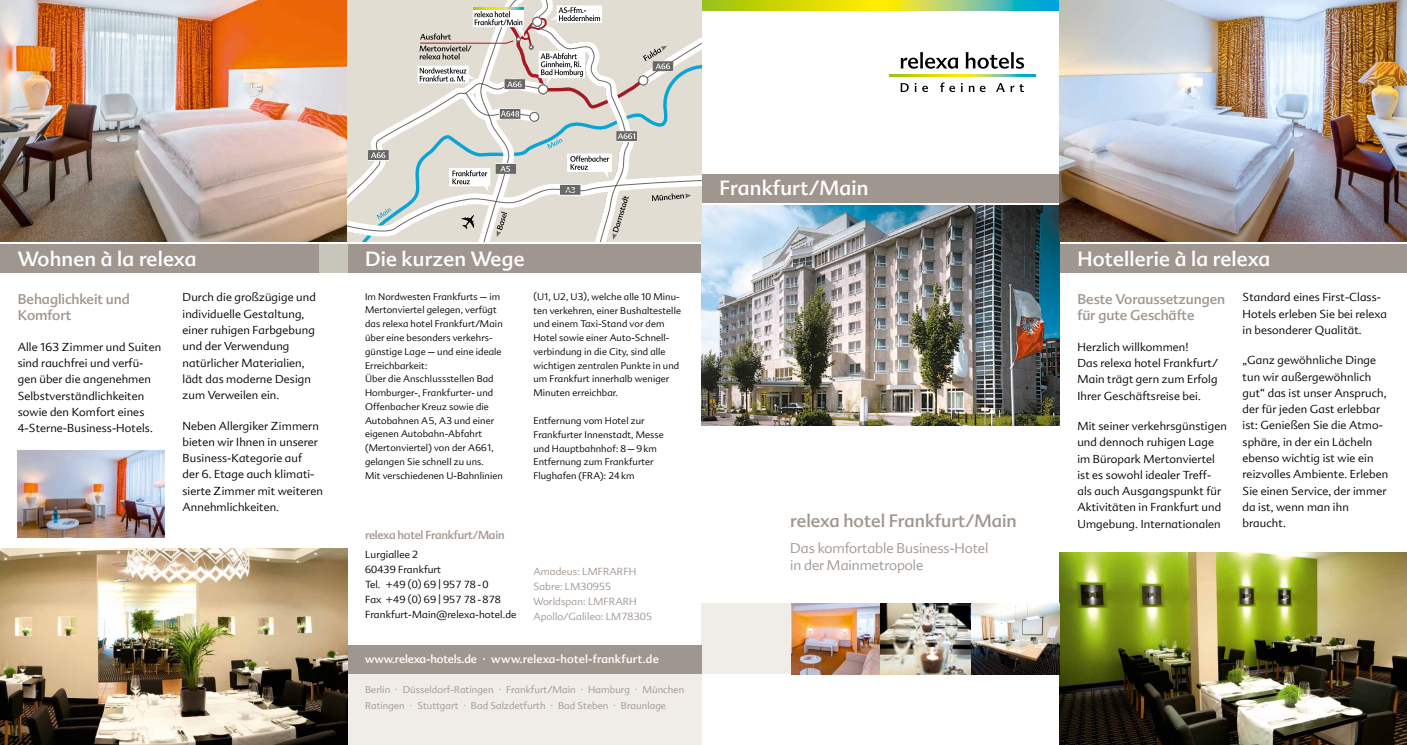
<style>
.page{position:relative;width:1407px;height:745px;background:#fff}
.page>*{position:absolute;margin:0;border:0;box-sizing:border-box;transform-origin:0 0}
.t1{font:20px "Advert";letter-spacing:.01em;color:#fff}
.t2{font:17.5px "Advert";color:#a09690}
.t3{font:13.75px/16.5px "Advert";letter-spacing:-.005em;color:#a09690}
.t4{font:300 13.75px/16.5px "Advert";letter-spacing:-.005em;color:#a09690}
.t5{font:300 11.25px/16.2px "Advert";letter-spacing:.01em;color:#000}
.t6{font:11.25px "Advert";letter-spacing:.01em;color:#fff}
.t7{font:11.25px "Advert";letter-spacing:-.02em;color:#a09690}
.t8{font:300 10px/15px "Advert";letter-spacing:.01em;color:#000}
.t9{font:300 10px/15px "Advert";letter-spacing:.01em;color:#a09690}
.t10{font:300 9.62px/16.2px "Advert";letter-spacing:.005em;color:#a09690}
.t11{font:300 9.38px/13.8px "Advert";letter-spacing:.01em;color:#000}
</style>
<div class="page">
<svg style="left:702px;top:0;width:357px;height:11px;background:#a8cf45"></svg>
<div style="left:0;top:244px;width:702px;height:29px;background:#a09690"></div>
<div style="left:1059px;top:244px;width:348px;height:29px;background:#a09690"></div>
<div style="left:702px;top:174px;width:357px;height:28px;background:#a09690"></div>
<svg style="left:901px;top:52px;width:57px;height:17px"></svg>
<svg style="left:966px;top:52px;width:58px;height:17px"></svg>
<svg style="left:889px;top:74px;width:146px;height:3px"></svg>
<svg style="left:900px;top:83px;width:16px;height:9px"></svg>
<svg style="left:922px;top:86px;width:6px;height:6px"></svg>
<svg style="left:940px;top:82px;width:15px;height:10px"></svg>
<svg style="left:961px;top:83px;width:2px;height:9px"></svg>
<svg style="left:969px;top:86px;width:5px;height:6px"></svg>
<svg style="left:980px;top:86px;width:5px;height:6px"></svg>
<svg style="left:996px;top:83px;width:28px;height:9px"></svg>
<div style="left:702px;top:602px;width:89px;height:71px;background:#f0ede8"></div>
<div style="left:347px;top:645px;width:355px;height:28px;background:#a09690"></div>
<div style="left:319px;top:244px;width:28px;height:29px;background:#c8c6bb"></div>
<div style="left:347px;top:673px;width:355px;height:71px;background:#f0ede8"></div>
<img style="left:0;top:0;width:347px;height:241px">
<img style="left:0;top:548px;width:347px;height:196px">
<img style="left:702px;top:206px;width:357px;height:219px">
<img style="left:1059px;top:0;width:348px;height:241px">
<img style="left:18px;top:450px;width:147px;height:87px">
<img style="left:1059px;top:552px;width:348px;height:192px">
<img style="left:791px;top:603px;width:268px;height:70px">
<svg style="left:347px;top:0;width:355px;height:241px;background:#ddddd6"></svg>
<svg style="left:616px;top:131px;width:21px;height:10px"></svg>
<div style="left:617px;top:132px;width:19px;height:8px;border:1px solid #696968"></div>
<svg style="left:617px;top:133px;width:18px;height:6px"></svg>
<svg style="left:499px;top:117px;width:21px;height:2px"></svg>
<div style="left:500px;top:109px;width:20px;height:9px;border:1px solid #676767"></div>
<svg style="left:495px;top:163px;width:21px;height:11px"></svg>
<div style="left:496px;top:164px;width:19px;height:9px;background:#676767"></div>
<svg style="left:500px;top:166px;width:10px;height:6px"></svg>
<svg style="left:419px;top:7px;width:283px;height:110px"></svg>
<div style="left:539px;top:85px;width:8px;height:9px;background:#fff;border-radius:50%"></div>
<div style="left:538px;top:84px;width:10px;height:10px;border:1px solid #696968;border-radius:50%"></div>
<div style="left:530px;top:112px;width:9px;height:9px;background:#fff;border-radius:50%"></div>
<div style="left:529px;top:112px;width:10px;height:10px;border:1px solid #696968;border-radius:50%"></div>
<svg style="left:368px;top:150px;width:21px;height:10px"></svg>
<div style="left:369px;top:150px;width:19px;height:9px;border:1px solid #676767"></div>
<svg style="left:371px;top:152px;width:14px;height:6px"></svg>
<h1 class="t1" style="left:719px;top:176px;width:151px">Frankfurt/Main</h1>
<h1 class="t1" style="left:18px;top:247px;width:180px">Wohnen à la relexa</h1>
<h1 class="t1" style="left:365px;top:247px;width:161px">Die kurzen Wege</h1>
<h1 class="t1" style="left:1077px;top:247px;width:194px">Hotellerie à la relexa</h1>
<p class="t3" style="left:18px;top:290px;width:114px">Behaglichkeit und<br>Komfort</p>
<p class="t5" style="left:18px;top:338px;width:145px">Alle 163 Zimmer und Suiten sind rauchfrei und verfü&shy;gen über die angenehmen<br>Selbstverständlichkeiten sowie den Komfort eines<br>4-Sterne-Business-Hotels.</p>
<p class="t5" style="left:182px;top:289px;width:135px">Durch die großzügige und individuelle Gestaltung, einer ruhigen Farbgebung und der Verwendung natürlicher Materialien, lädt das moderne Design zum Verweilen ein.</p>
<p class="t5" style="left:182px;top:417px;width:142px">Neben Allergiker Zimmern bieten wir Ihnen in unserer<br>Business-Kategorie auf<br>der 6. Etage auch klimati&shy;sierte Zimmer mit weiteren<br>Annehmlichkeiten.</p>
<p class="t11" style="left:365px;top:289px;width:139px">Im Nordwesten Frankfurts – im<br>Mertonviertel gelegen, verfügt das relexa hotel Frankfurt/Main über eine besonders verkehrs&shy;günstige Lage – und eine ideale<br>Erreichbarkeit:<br>Über die Anschlussstellen Bad<br>Homburger-, Frankfurter- und<br>Offenbacher Kreuz sowie die<br>Autobahnen A5, A3 und einer eigenen Autobahn-Abfahrt (Mertonviertel) von der A661, gelangen Sie schnell zu uns.<br>Mit verschiedenen U-Bahnlinien</p>
<p class="t11" style="left:533px;top:289px;width:149px">(U1, U2, U3), welche alle 10 Minu&shy;ten verkehren, einer Bushaltestelle und einem Taxi-Stand vor dem<br>Hotel sowie einer Auto-Schnell&shy;verbindung in die City, sind alle wichtigen zentralen Punkte in und um Frankfurt innerhalb weniger<br>Minuten erreichbar.</p>
<p class="t11" style="left:533px;top:413px;width:132px">Entfernung vom Hotel zur<br>Frankfurter Innenstadt, Messe und Hauptbahnhof: 8–9km<br>Entfernung zum Frankfurter<br>Flughafen (FRA): 24km</p>
<p class="t7" style="left:365px;top:528px;width:141px">relexa hotel Frankfurt/Main</p>
<p class="t8" style="left:365px;top:546px;width:153px">Lurgiallee 2<br>60439 Frankfurt<br>Tel. +49 (0) 69 | 957 78-0<br>Fax +49 (0) 69 | 957 78-878<br>Frankfurt-Main@relexa-hotel.de</p>
<p class="t9" style="left:533px;top:563px;width:120px">Amadeus: LMFRARFH<br>Sabre: LM30955<br>Worldspan: LMFRARH<br>Apollo/Galileo: LM78305</p>
<p class="t6" style="left:365px;top:651px;width:295px">www.relexa-hotels.de · www.relexa-hotel-frankfurt.de</p>
<p class="t10" style="left:365px;top:681px;width:321px">Berlin · Düsseldorf-Ratingen · Frankfurt/Main · Hamburg · München<br>Ratingen · Stuttgart · Bad Salzdetfurth · Bad Steben · Braunlage</p>
<p class="t5" style="left:1242px;top:289px;width:146px">Standard eines First-Class-<br>Hotels erleben Sie bei relexa in besonderer Qualität.</p>
<p class="t5" style="left:1242px;top:352px;width:147px">„Ganz gewöhnliche Dinge tun wir außergewöhnlich gut“ das ist unser Anspruch, der für jeden Gast erlebbar ist: Genießen Sie die Atmo&shy;sphäre, in der ein Lächeln ebenso wichtig ist wie ein reizvolles Ambiente. Erleben<br>Sie einen Service, der immer da ist, wenn man ihn</p>
<p class="t3" style="left:1077px;top:290px;width:149px">Beste Voraussetzungen für gute Geschäfte</p>
<p class="t5" style="left:1077px;top:338px;width:142px">Herzlich willkommen!<br>Das relexa hotel Frankfurt/<br>Main trägt gern zum Erfolg<br>Ihrer Geschäftsreise bei.</p>
<p class="t5" style="left:1077px;top:417px;width:151px">Mit seiner verkehrsgünstigen und dennoch ruhigen Lage im Büropark Mertonviertel ist es sowohl idealer Treff&shy;als auch Ausgangspunkt für<br>Aktivitäten in Frankfurt und<br>Umgebung. Internationalen</p>
<h2 class="t2" style="left:790px;top:510px;width:228px">relexa hotel Frankfurt/Main</h2>
<p class="t5" style="left:1242px;top:514px;width:45px">braucht.</p>
<p class="t4" style="left:790px;top:539px;width:200px">Das komfortable Business-Hotel in der Mainmetropole</p>
</div>
